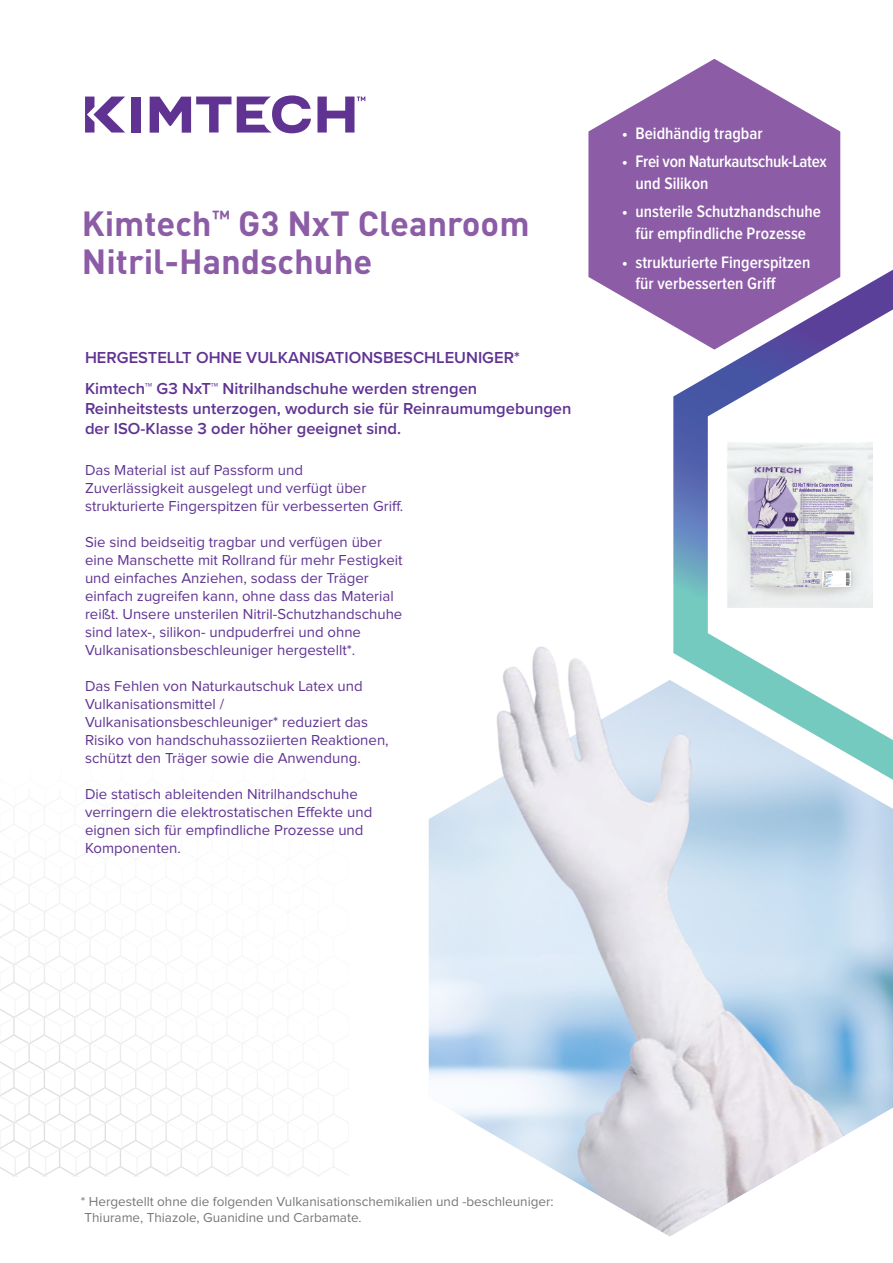
<style>
.page{position:relative;width:893px;height:1263px;background:#fff}
.page>*{position:absolute;margin:0;border:0;box-sizing:border-box;transform-origin:0 0}
.t1{font:700 34.5px/37.5px "DIN Pro";color:#8c5ca6}
.t2{font:600 17.25px/21.5px "Proxima Nova Cond";color:#fff;text-align:center}
.t3{font:600 17.25px/21.5px "Proxima Nova Cond";letter-spacing:-.02em;color:#fff}
.t4{font:600 16.5px/19.8px "Proxima Nova";color:#603393}
.t5{font:15px/18px "Proxima Nova";color:#603393}
.t6{font:13.5px/16.2px "Proxima Nova";color:#75777a}
</style>
<div class="page">
<svg style="left:673px;top:270px;width:220px;height:410px"></svg>
<svg style="left:588px;top:59px;width:252px;height:291px;fill:#8c5ca6"></svg>
<img style="left:0;top:887px;width:348px;height:290px">
<img style="left:429px;top:680px;width:464px;height:556px">
<img style="left:458px;top:636px;width:250px;height:457px">
<div style="left:132px;top:97px;width:9px;height:36px;background:#603393"></div>
<svg style="left:150px;top:97px;width:81px;height:36px"></svg>
<svg style="left:237px;top:95px;width:74px;height:38px"></svg>
<svg style="left:85px;top:97px;width:40px;height:36px"></svg>
<svg style="left:317px;top:97px;width:48px;height:36px"></svg>
<p class="t1" style="left:82px;top:201px;width:449px">Kimtech<sup>™</sup> G3 NxT Cleanroom<br>Nitril-Handschuhe</p>
<p class="t4" style="left:85px;top:347px;width:436px">HERGESTELLT OHNE VULKANISATIONSBESCHLEUNIGER*</p>
<p class="t4" style="left:85px;top:378px;width:488px">Kimtech™ G3 NxT™ Nitrilhandschuhe werden strengen<br>Reinheitstests unterzogen, wodurch sie für Reinraumumgebungen der ISO-Klasse 3 oder höher geeignet sind.</p>
<p class="t5" style="left:85px;top:462px;width:320px">Das Material ist auf Passform und<br>Zuverlässigkeit ausgelegt und verfügt über strukturierte Fingerspitzen für verbesserten Griff.</p>
<p class="t5" style="left:85px;top:534px;width:319px">Sie sind beidseitig tragbar und verfügen über eine Manschette mit Rollrand für mehr Festigkeit und einfaches Anziehen, sodass der Träger einfach zugreifen kann, ohne dass das Material reißt. Unsere unsterilen Nitril-Schutzhandschuhe sind latex-, silikon- undpuderfrei und ohne Vulkanisationsbeschleuniger hergestellt*.</p>
<p class="t5" style="left:85px;top:678px;width:279px">Das Fehlen von Naturkautschuk Latex und</p>
<p class="t5" style="left:85px;top:696px;width:305px">Vulkanisationsmittel / Vulkanisationsbeschleuniger* reduziert das Risiko von handschuhassoziierten Reaktionen, schützt den Träger sowie die Anwendung.</p>
<p class="t5" style="left:85px;top:786px;width:289px">Die statisch ableitenden Nitrilhandschuhe verringern die elektrostatischen Effekte und eignen sich für empfindliche Prozesse und Komponenten.</p>
<p class="t2" style="left:622px;top:123px;width:142px">• Beidhändig tragbar</p>
<p class="t3" style="left:635px;top:151px;width:193px;text-indent:-14px">• Frei von Naturkautschuk-Latex und Silikon</p>
<p class="t2" style="left:622px;top:201px;width:201px">• unsterile Schutzhandschuhe für empfindliche Prozesse</p>
<p class="t2" style="left:635px;top:252px;width:176px;text-align:left;text-indent:-14px">• strukturierte Fingerspitzen für verbesserten Griff</p>
<p class="t6" style="left:81px;top:1193px;width:474px">* Hergestellt ohne die folgenden Vulkanisationschemikalien und -beschleuniger:<br>Thiurame, Thiazole, Guanidine und Carbamate.</p>
</div>
